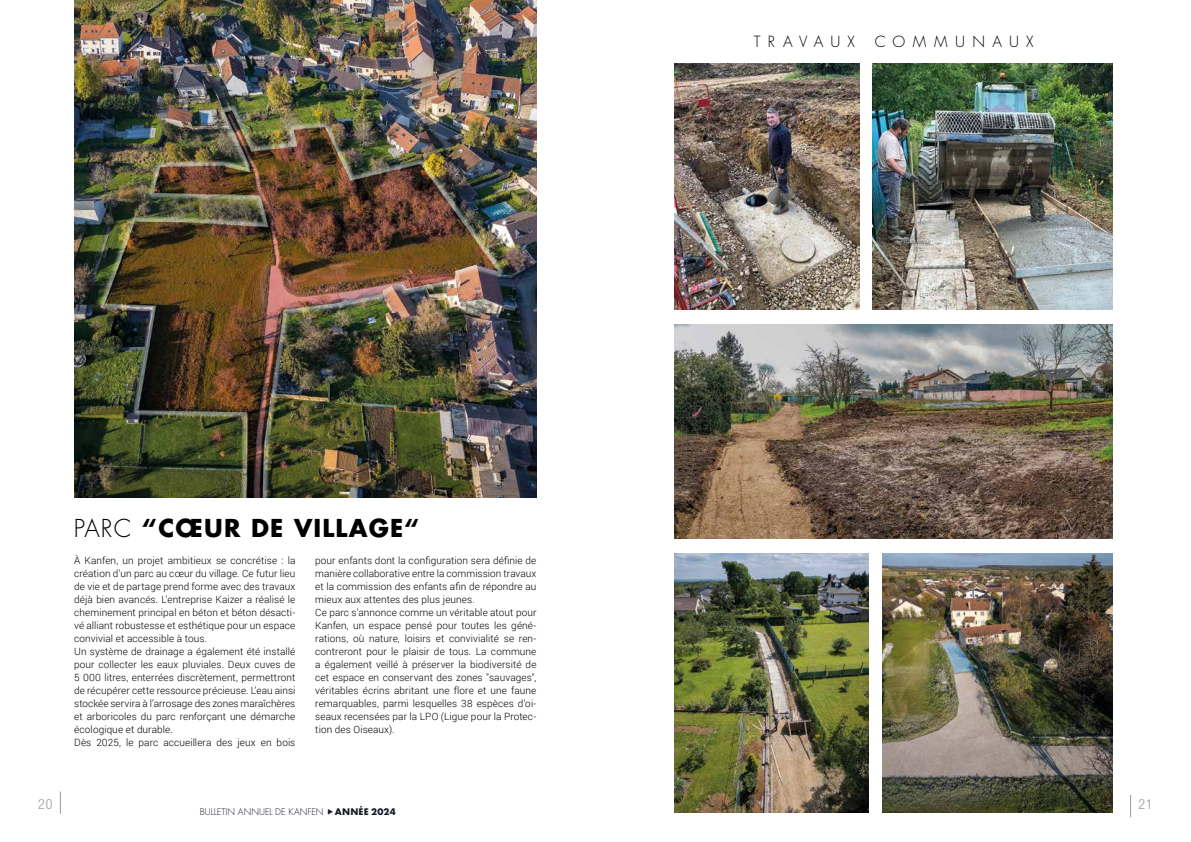
<style>
.page{position:relative;width:1191px;height:842px;background:#fff}
.page>*{position:absolute;margin:0;border:0;box-sizing:border-box;transform-origin:0 0}
.t1{font:700 24px "Futura Std";letter-spacing:.05em;color:#000}
.t2{font:300 15px "Futura Std";letter-spacing:.485em;color:#000}
.t3{font:300 condensed 14px "Helvetica Neue LT Std";color:#9d9d9c}
.t4{font:300 10px/13px "Roboto";letter-spacing:.01em;color:#000}
.t5{font:300 9px "Futura Std";letter-spacing:.005em;color:#121926}
.s1{font-weight:300}
.s2{font-family:"Futura PT";font-weight:700;font-size:10px}
</style>
<div class="page">
<svg style="left:60px;top:791px;width:1px;height:23px"></svg>
<svg style="left:1130px;top:795px;width:1px;height:22px"></svg>
<img style="left:74px;top:0;width:462px;height:497px">
<img style="left:675px;top:324px;width:437px;height:215px">
<img style="left:675px;top:64px;width:184px;height:246px">
<img style="left:872px;top:64px;width:240px;height:246px">
<img style="left:675px;top:553px;width:194px;height:259px">
<img style="left:883px;top:553px;width:229px;height:259px">
<h1 class="t1" style="left:74px;top:512px;width:347px"><span class="s1">PARC</span> “CŒUR DE VILLAGE“</h1>
<p class="t4" style="left:74px;top:553px;width:223px">À Kanfen, un projet ambitieux se concrétise : la création d’un parc au cœur du village. Ce futur lieu de vie et de partage prend forme avec des travaux déjà bien avancés. L’entreprise Kaizer a réalisé le cheminement principal en béton et béton désacti&shy;vé alliant robustesse et esthétique pour un espace convivial et accessible à tous.<br>Un système de drainage a également été installé pour collecter les eaux pluviales. Deux cuves de 5 000 litres, enterrées discrètement, permettront de récupérer cette ressource précieuse. L’eau ainsi stockée servira à l’arrosage des zones maraîchères et arboricoles du parc renforçant une démarche écologique et durable.<br>Dès 2025, le parc accueillera des jeux en bois</p>
<p class="t4" style="left:315px;top:553px;width:223px">pour enfants dont la configuration sera définie de manière collaborative entre la commission travaux et la commission des enfants afin de répondre au mieux aux attentes des plus jeunes.<br>Ce parc s’annonce comme un véritable atout pour Kanfen, un espace pensé pour toutes les géné&shy;rations, où nature, loisirs et convivialité se ren&shy;contreront pour le plaisir de tous. La commune a également veillé à préserver la biodiversité de cet espace en conservant des zones "sauvages", véritables écrins abritant une flore et une faune remarquables, parmi lesquelles 38 espèces d’oi&shy;seaux recensées par la LPO (Ligue pour la Protec&shy;tion des Oiseaux).</p>
<h2 class="t2" style="left:754px;top:33px;width:103px">TRAVAUX</h2>
<h2 class="t2" style="left:874px;top:33px;width:160px">COMMUNAUX</h2>
<h3 class="t3" style="left:38px;top:796px;width:16px">20</h3>
<h3 class="t3" style="left:1138px;top:796px;width:16px">21</h3>
<p class="t5" style="left:200px;top:807px;width:197px">BULLETIN ANNUEL DE KANFEN <span class="s2">ANNÉE 2024</span></p>
</div>
